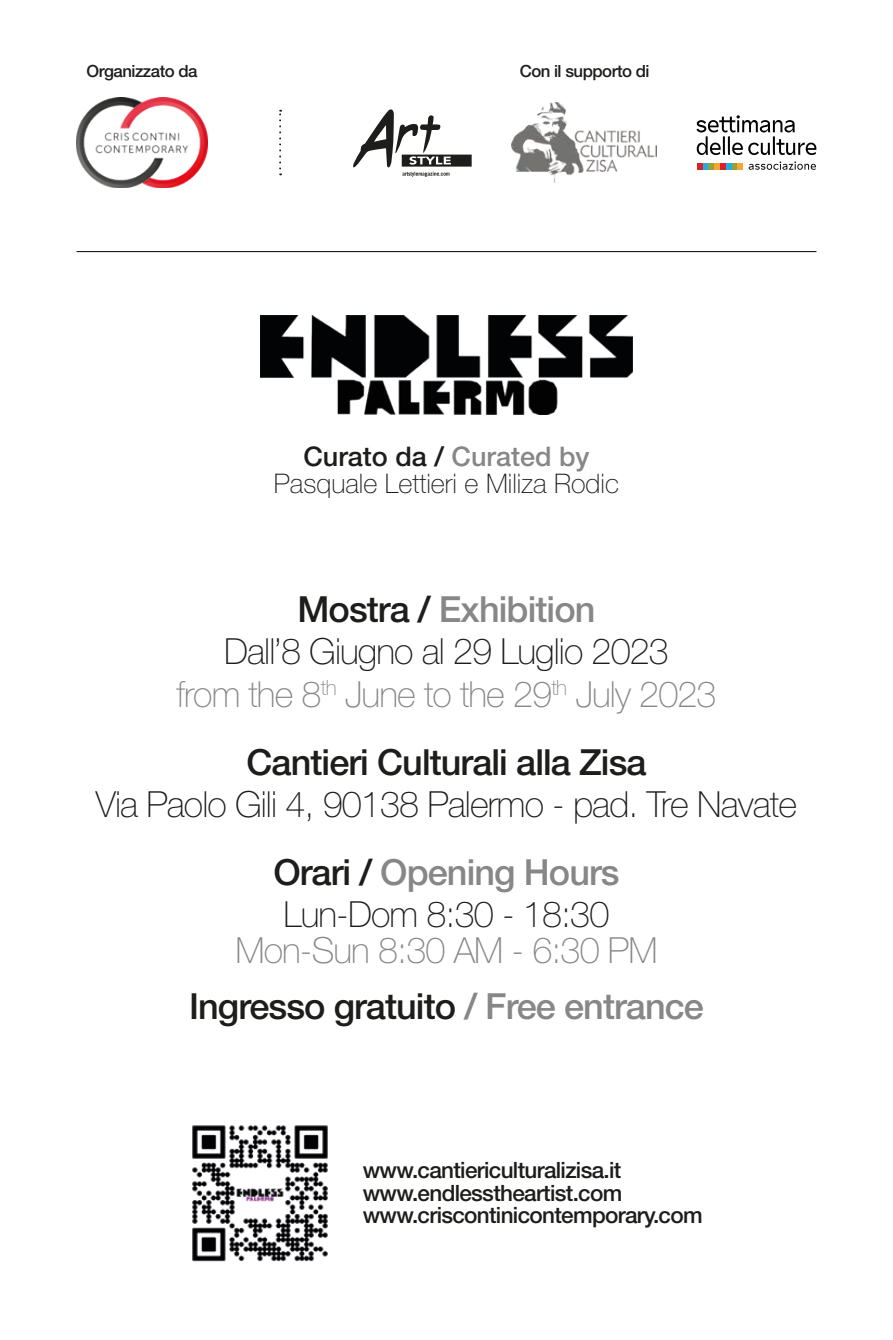
<style>
.page{position:relative;width:893px;height:1340px;background:#fff}
.page>*{position:absolute;margin:0;border:0;box-sizing:border-box;transform-origin:0 0}
.t1{font:100 36px/42.3px "Helvetica Neue LT Std";letter-spacing:-.025em;color:#878787;text-align:center}
.t2{font:100 36px/68px "Helvetica Neue LT Std";letter-spacing:-.025em;color:#1d1d1b;text-align:center}
.t3{font:500 36px "Helvetica Neue LT Std";letter-spacing:-.025em;color:#1d1d1b}
.t4{font:100 27px/27px "Helvetica Neue LT Std";color:#1d1d1b;text-align:center}
.t5{font:500 22.5px/22.5px "Helvetica Neue LT Std";letter-spacing:-.03em;color:#1d1d1b}
.t6{font:500 16.88px "Helvetica Neue LT Std";letter-spacing:-.03em;color:#1d1d1b}
.s1{font-weight:500}
.s2{font-weight:500;color:#878787}
.s3{font-weight:500;color:#1d1d1b}
.s4{color:#1d1d1b}
</style>
<div class="page">
<img style="left:260px;top:316px;width:373px;height:98px">
<svg style="left:279px;top:110px;width:2px;height:65px"></svg>
<img style="left:77px;top:98px;width:130px;height:89px">
<img style="left:192px;top:1125px;width:136px;height:137px">
<hr style="left:77px;top:251px;width:739px;height:1px;background:#1d1d1b">
<img style="left:512px;top:103px;width:144px;height:79px">
<svg style="left:353px;top:109px;width:119px;height:68px"></svg>
<svg style="left:697px;top:163px;width:23px;height:7px"></svg>
<div style="left:720px;top:163px;width:6px;height:7px;background:#d5222b"></div>
<svg style="left:726px;top:163px;width:17px;height:7px"></svg>
<svg style="left:696px;top:115px;width:120px;height:40px"></svg>
<svg style="left:749px;top:161px;width:67px;height:9px"></svg>
<p class="t6" style="left:86px;top:61px;width:113px">Organizzato da</p>
<p class="t6" style="left:520px;top:61px;width:131px">Con il supporto di</p>
<p class="t4" style="left:274px;top:442px;width:347px"><span class="s1">Curato da /</span> <span class="s2">Curated by<br></span>Pasquale Lettieri e Miliza Rodic</p>
<p class="t1" style="left:176px;top:588px;width:542px"><span class="s3">Mostra /</span> <span class="s1">Exhibition<br></span><span class="s4">Dall’8 Giugno al 29 Luglio 2023<br></span>from the 8<sup>th</sup> June to the 29<sup>th</sup> July 2023</p>
<p class="t3" style="left:247px;top:740px;width:401px">Cantieri Culturali alla Zisa</p>
<p class="t2" style="left:96px;top:770px;width:703px">Via Paolo Gili 4, 90138 Palermo - pad. Tre Navate<br><span class="s1">Orari /</span> <span class="s2">Opening Hours</span></p>
<p class="t2" style="left:284px;top:880px;width:327px">Lun-Dom 8:30 - 18:30</p>
<p class="t1" style="left:189px;top:923px;width:516px;line-height:55.1px">Mon-Sun 8:30 AM - 6:30 PM<br><span class="s3">Ingresso gratuito</span> <span class="s1">/ Free entrance</span></p>
<p class="t5" style="left:363px;top:1158px;width:341px">www.cantiericulturalizisa.it www.endlesstheartist.com www.criscontinicontemporary.com</p>
</div>
